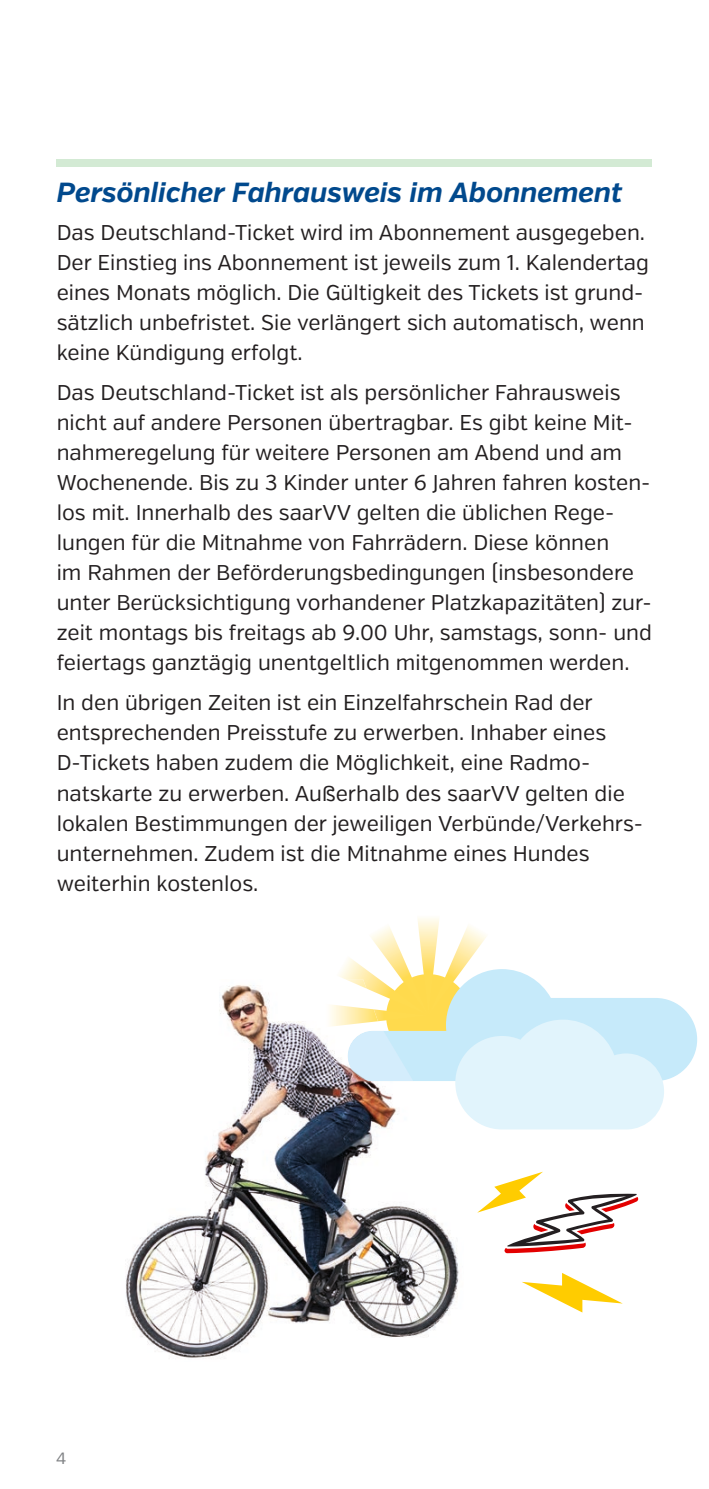
<style>
.page{position:relative;width:709px;height:1489px;background:#fff}
.page>*{position:absolute;margin:0;border:0;box-sizing:border-box;transform-origin:0 0}
.t1{font:italic 700 27.5px "Verb";color:#01498d}
.t2{font:21.25px/30px "Verb";color:#231f20}
.t3{font:16.25px "Verb";color:#808285}
</style>
<div class="page">
<svg style="left:339px;top:918px;width:358px;height:211px"></svg>
<img style="left:126px;top:979px;width:337px;height:379px">
<img style="left:348px;top:1030px;width:65px;height:50px">
<img style="left:317px;top:1002px;width:61px;height:26px">
<img style="left:345px;top:979px;width:21px;height:9px">
<div style="left:57px;top:159px;width:595px;height:8px;background:#d3ead4"></div>
<svg style="left:522px;top:1273px;width:100px;height:39px"></svg>
<svg style="left:477px;top:1171px;width:161px;height:82px"></svg>
<p class="t1" style="left:57px;top:176px;width:567px">Persönlicher Fahrausweis im Abonnement</p>
<p class="t2" style="left:57px;top:218px;width:593px">Das Deutschland-Ticket wird im Abonnement ausgegeben.<br>Der Einstieg ins Abonnement ist jeweils zum 1. Kalendertag eines Monats möglich. Die Gültigkeit des Tickets ist grund&shy;sätzlich unbefristet. Sie verlängert sich automatisch, wenn keine Kündigung erfolgt.</p>
<p class="t2" style="left:57px;top:378px;width:597px">Das Deutschland-Ticket ist als persönlicher Fahrausweis nicht auf andere Personen übertragbar. Es gibt keine Mit&shy;nahmeregelung für weitere Personen am Abend und am Wochenende. Bis zu 3 Kinder unter 6 Jahren fahren kosten&shy;los mit. Innerhalb des saarVV gelten die üblichen Rege&shy;lungen für die Mitnahme von Fahrrädern. Diese können<br>im Rahmen der Beförderungsbedingungen (insbesondere unter Berücksichtigung vorhandener Platzkapazitäten) zur&shy;zeit montags bis freitags ab 9.00 Uhr, samstags, sonn- und feiertags ganztägig unentgeltlich mitgenommen werden.</p>
<p class="t2" style="left:57px;top:688px;width:587px">In den übrigen Zeiten ist ein Einzelfahrschein Rad der entsprechenden Preisstufe zu erwerben. Inhaber eines D-Tickets haben zudem die Möglichkeit, eine Radmo&shy;natskarte zu erwerben. Außerhalb des saarVV gelten die lokalen Bestimmungen der jeweiligen Verbünde/Verkehrs&shy;unternehmen. Zudem ist die Mitnahme eines Hundes weiterhin kostenlos.</p>
<p class="t3" style="left:56px;top:1448px;width:12px">4</p>
</div>
